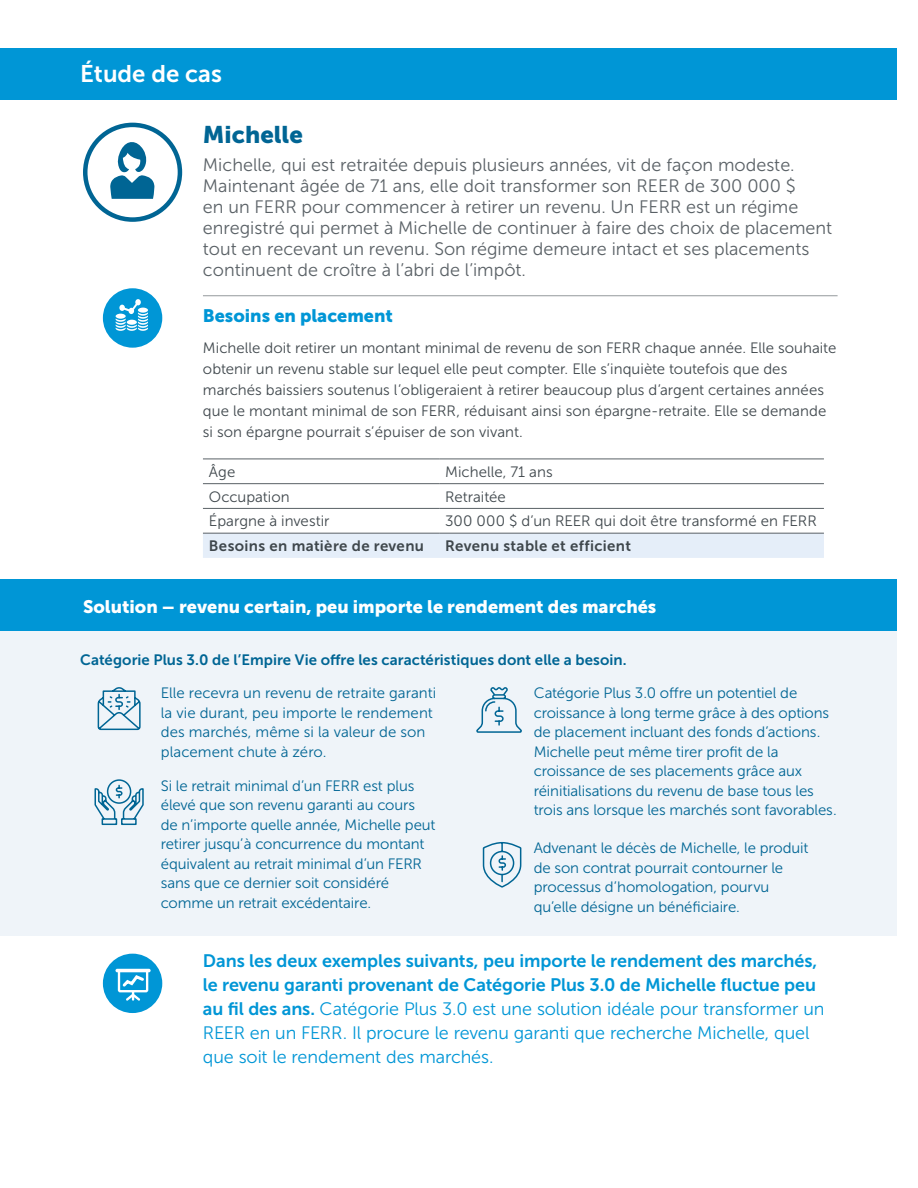
<style>
.page{position:relative;width:918px;height:1188px;background:#fff}
.page>*{position:absolute;margin:0;border:0;box-sizing:border-box;transform-origin:0 0}
.EL_Heading_3_-_24_pt{font:24px "Museo Sans 700";color:#fff}
.EL_Heading_4_-_18_pt{font:24px "Museo Sans 900";color:#006594}
.EL_Heading_6_-_12_pt{font:18px/21px "Museo Sans 300";color:#5a6166}
.New_Brand_Body_Copy{font:18px/24px "Museo Sans 300";letter-spacing:-.005em;color:#0096d6}
.EL_Heading_6_-_12_pt-2{font:18px "Museo Sans 900";color:#fff}
.EL_Heading_6_-_12_pt-3{font:18px "Museo Sans 900";color:#0096d6}
.EL_Heading_6_-_12_pt-4{font:15px/19.5px "Museo Sans 300";letter-spacing:-.005em;color:#006594}
.New_Brand_Body_Copy-2{font:15px/21px "Museo Sans 300";letter-spacing:.005em;color:#3f474c}
.Museo_10_14{font:15px "Museo Sans 300";color:#3f474c}
.EL_Heading_6_-_12_pt-5{font:15px "Museo Sans 700";letter-spacing:.005em;color:#006594}
.Museo_10_14-2{font:15px "Museo Sans 700";letter-spacing:.025em;color:#3f474c}
.s1{font-family:"Museo Sans 700"}
</style>
<div class="page">
<div style="left:0;top:48px;width:896px;height:52px;background:#0096d6"></div>
<div style="left:0;top:581px;width:896px;height:355px;background:#eff4f9"></div>
<div style="left:0;top:579px;width:896px;height:51px;background:#0096d6"></div>
<div style="left:103px;top:954px;width:59px;height:59px;background:#0096d6;border-radius:50%"></div>
<div style="left:83px;top:123px;width:99px;height:99px;border:4px solid #006594;border-radius:50%"></div>
<div style="left:203px;top:534px;width:621px;height:24px;background:#e5eef9"></div>
<hr style="left:203px;top:459px;width:236px;height:1px;background:#5a6166">
<hr style="left:439px;top:459px;width:385px;height:1px;background:#5a6166">
<hr style="left:203px;top:483px;width:236px;height:1px;background:#5a6166">
<hr style="left:439px;top:483px;width:385px;height:1px;background:#5a6166">
<hr style="left:203px;top:508px;width:236px;height:1px;background:#5a6166">
<hr style="left:439px;top:508px;width:385px;height:1px;background:#5a6166">
<hr style="left:203px;top:533px;width:236px;height:1px;background:#5a6166">
<hr style="left:439px;top:533px;width:385px;height:1px;background:#5a6166">
<div style="left:103px;top:288px;width:59px;height:60px;background:#0096d6;border-radius:50%"></div>
<svg style="left:116px;top:299px;width:32px;height:32px"></svg>
<svg style="left:115px;top:969px;width:36px;height:32px"></svg>
<svg style="left:97px;top:687px;width:44px;height:44px"></svg>
<svg style="left:476px;top:687px;width:46px;height:46px"></svg>
<svg style="left:94px;top:779px;width:50px;height:47px"></svg>
<svg style="left:482px;top:842px;width:40px;height:46px"></svg>
<svg style="left:110px;top:142px;width:45px;height:57px"></svg>
<hr style="left:203px;top:295px;width:635px;height:1px;background:#5a6166">
<h3 class="EL_Heading_3_-_24_pt" style="left:80px;top:61px;width:143px">Étude de cas</h3>
<h4 class="EL_Heading_4_-_18_pt" style="left:203px;top:121px;width:101px">Michelle</h4>
<h6 class="EL_Heading_6_-_12_pt" style="left:203px;top:154px;width:631px">Michelle, qui est retraitée depuis plusieurs années, vit de façon modeste.<br>Maintenant âgée de 71 ans, elle doit transformer son REER de 300 000 $<br>en un FERR pour commencer à retirer un revenu. Un FERR est un régime enregistré qui permet à Michelle de continuer à faire des choix de placement tout en recevant un revenu. Son régime demeure intact et ses placements continuent de croître à l’abri de l’impôt.</h6>
<h6 class="EL_Heading_6_-_12_pt-3" style="left:203px;top:305px;width:192px">Besoins en placement</h6>
<p class="New_Brand_Body_Copy-2" style="left:203px;top:337px;width:635px">Michelle doit retirer un montant minimal de revenu de son FERR chaque année. Elle souhaite obtenir un revenu stable sur lequel elle peut compter. Elle s’inquiète toutefois que des marchés baissiers soutenus l’obligeraient à retirer beaucoup plus d’argent certaines années que le montant minimal de son FERR, réduisant ainsi son épargne-retraite. Elle se demande si son épargne pourrait s’épuiser de son vivant.</p>
<p class="Museo_10_14" style="left:209px;top:464px;width:28px">Âge</p>
<p class="Museo_10_14" style="left:445px;top:464px;width:109px">Michelle, 71 ans</p>
<p class="Museo_10_14" style="left:209px;top:488px;width:82px">Occupation</p>
<p class="Museo_10_14" style="left:445px;top:488px;width:62px">Retraitée</p>
<p class="Museo_10_14" style="left:209px;top:513px;width:122px">Épargne à investir</p>
<p class="Museo_10_14" style="left:445px;top:513px;width:373px">300 000 $ d’un REER qui doit être transformé en FERR</p>
<p class="Museo_10_14-2" style="left:209px;top:538px;width:217px">Besoins en matière de revenu</p>
<p class="Museo_10_14-2" style="left:445px;top:538px;width:187px">Revenu stable et efficient</p>
<h6 class="EL_Heading_6_-_12_pt-2" style="left:83px;top:596px;width:575px">Solution – revenu certain, peu importe le rendement des marchés</h6>
<h6 class="EL_Heading_6_-_12_pt-5" style="left:80px;top:651px;width:548px">Catégorie Plus 3.0 de l’Empire Vie offre les caractéristiques dont elle a besoin.</h6>
<h6 class="EL_Heading_6_-_12_pt-4" style="left:161px;top:684px;width:277px">Elle recevra un revenu de retraite garanti la vie durant, peu importe le rendement des marchés, même si la valeur de son placement chute à zéro.</h6>
<h6 class="EL_Heading_6_-_12_pt-4" style="left:161px;top:776px;width:276px">Si le retrait minimal d’un FERR est plus élevé que son revenu garanti au cours de n’importe quelle année, Michelle peut retirer jusqu’à concurrence du montant équivalent au retrait minimal d’un FERR sans que ce dernier soit considéré comme un retrait excédentaire.</h6>
<h6 class="EL_Heading_6_-_12_pt-4" style="left:534px;top:684px;width:304px">Catégorie Plus 3.0 offre un potentiel de croissance à long terme grâce à des options de placement incluant des fonds d’actions.<br>Michelle peut même tirer profit de la croissance de ses placements grâce aux réinitialisations du revenu de base tous les trois ans lorsque les marchés sont favorables.</h6>
<h6 class="EL_Heading_6_-_12_pt-4" style="left:534px;top:838px;width:276px">Advenant le décès de Michelle, le produit de son contrat pourrait contourner le processus d’homologation, pourvu qu’elle désigne un bénéficiaire.</h6>
<p class="New_Brand_Body_Copy" style="left:203px;top:949px;width:623px"><span class="s1">Dans les deux exemples suivants, peu importe le rendement des marchés, le revenu garanti provenant de Catégorie Plus 3.0 de Michelle fluctue peu au fil des ans.</span> Catégorie Plus 3.0 est une solution idéale pour transformer un REER en un FERR. Il procure le revenu garanti que recherche Michelle, quel que soit le rendement des marchés.</p>
</div>
